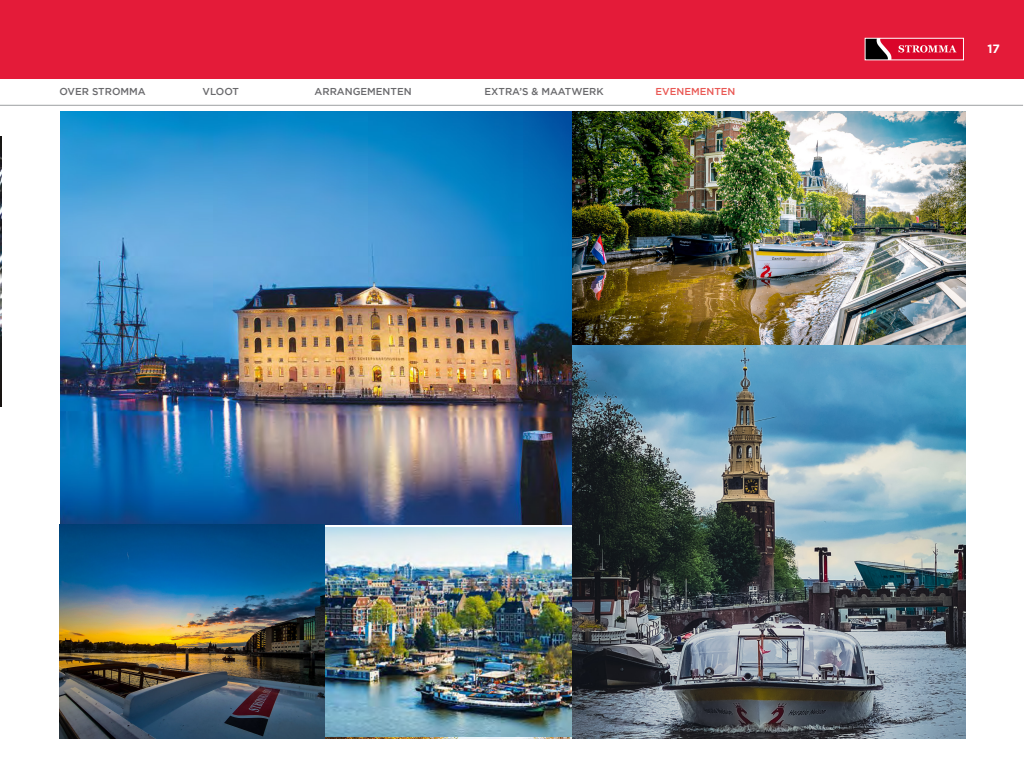
<style>
.page{position:relative;width:1024px;height:768px;background:#fff}
.page>*{position:absolute;margin:0;border:0;box-sizing:border-box;transform-origin:0 0}
.t1{font:700 12px "Gotham";color:#fff}
.t2{font:700 10.1px "Gotham";letter-spacing:-.015em;color:#646363}
.t3{font:500 10px "Gotham";color:#69696c}
.t4{font:500 10px "Gotham";color:#e95854}
</style>
<div class="page">
<div style="left:0;top:0;width:1024px;height:79px;background:#e41b39"></div>
<img style="left:867px;top:40px;width:95px;height:18px">
<div style="left:865px;top:38px;width:99px;height:22px;border:1px solid #fff"></div>
<hr style="left:0;top:105px;width:1023px;height:1px;background:#9d9fa2">
<img style="left:0;top:136px;width:1px;height:271px">
<img style="left:325px;top:527px;width:247px;height:210px">
<svg style="left:307px;top:738px;width:15px;height:1px"></svg>
<img style="left:325px;top:737px;width:247px;height:1px">
<img style="left:60px;top:111px;width:512px;height:414px">
<img style="left:60px;top:525px;width:265px;height:213px">
<img style="left:572px;top:111px;width:394px;height:627px">
<p class="t3" style="left:60px;top:86px;width:88px">OVER STROMMA</p>
<p class="t3" style="left:203px;top:86px;width:38px">VLOOT</p>
<p class="t3" style="left:315px;top:86px;width:99px">ARRANGEMENTEN</p>
<p class="t3" style="left:485px;top:86px;width:121px">EXTRA’S &amp; MAATWERK</p>
<p class="t4" style="left:656px;top:86px;width:81px">EVENEMENTEN</p>
<p class="t2" style="left:300px;top:89px;width:38px">VLOOT</p>
<p class="t1" style="left:987px;top:42px;width:14px">17</p>
</div>
